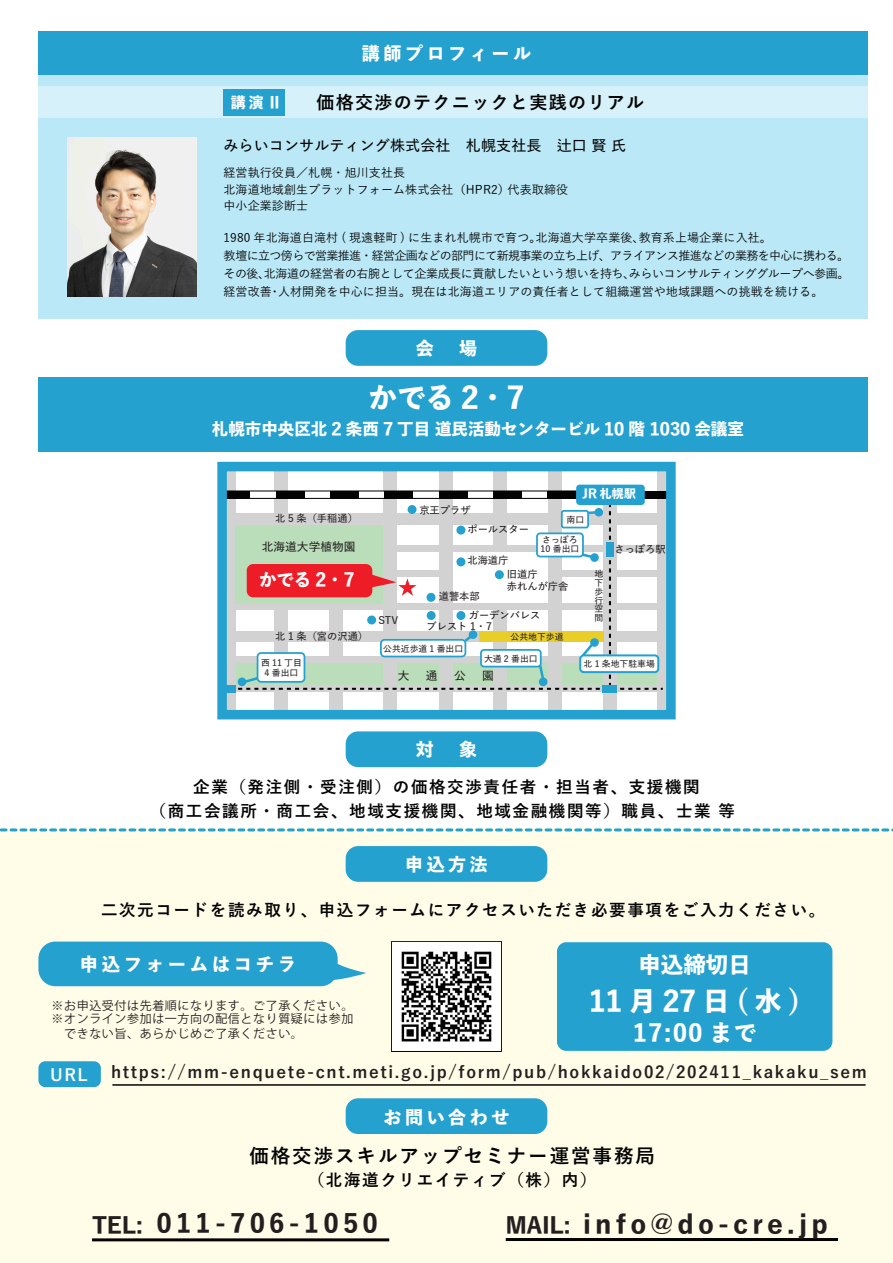
<style>
.page{position:relative;width:893px;height:1263px;background:#fff}
.page>*{position:absolute;margin:0;border:0;box-sizing:border-box;transform-origin:0 0}
.t1{font:800 28.5px "Yu Go Std N";color:#fff}
.t2{font:800 27px "Yu Go Std N";letter-spacing:.25em;color:#fff}
.t3{font:800 24px "Yu Go Std N";letter-spacing:.2em;color:#231f20}
.t4{font:800 22.5px "Yu Go Std N";color:#fff}
.t5{font:700 19.5px "Yu Go Pr 6 N";letter-spacing:.1em;color:#030303}
.t6{font:800 18.3px "Yu Go Std N";letter-spacing:.2em;color:#fff}
.t7{font:800 18px "Yu Go Std N";letter-spacing:.2em;color:#fff}
.t8{font:700 18px "Yu Go Pr 6 N";letter-spacing:.075em;color:#030303}
.t9{font:800 17.4px "Yu Go Std N";color:#fff}
.t10{font:700 16.5px/24px "Yu Go Pr 6 N";letter-spacing:.1em;color:#030303;text-align:center}
.t11{font:700 16.5px "Yu Go Pr 6 N";letter-spacing:.1em;color:#231f20}
.t12{font:800 16.5px "Yu Go Std N";color:#fff}
.t13{font:700 16.5px "Yu Go Pr 6 N";color:#fff}
.t14{font:600 15px "Yu Go Pr 6 N";letter-spacing:.01em;color:#030303}
.t15{font:800 15px "Yu Go Std N";color:#fff}
.t16{font:500 12px/18px "Yu Go Pr 6 N";letter-spacing:-.035em;color:#030303}
.t17{font:12px/15px "Koz Go Pr 6 N";letter-spacing:.05em;color:#231f20}
.t18{font:500 12px/16.5px "Yu Go Pr 6 N";letter-spacing:.01em;color:#030303}
.t19{font:800 12px "Yu Go Std N";color:#fff}
.t20{font:600 11.7px "Yu Go Pr 6 N";color:#231f20}
.t21{font:600 10.2px/13.5px "Yu Go Pr 6 N";color:#231f20}
.t22{font:600 8.85px/8.9px "Yu Go Pr 6 N";color:#231f20;text-align:center}
.s1{font-size:21px}
</style>
<div class="page">
<div style="left:38px;top:377px;width:830px;height:74px;background:#24a1cf"></div>
<div style="left:0;top:829px;width:893px;height:434px;background:#fffde8"></div>
<div style="left:346px;top:846px;width:201px;height:36px;background:#24a1cf;border-radius:12px"></div>
<div style="left:346px;top:731px;width:201px;height:36px;background:#24a1cf;border-radius:12px"></div>
<div style="left:346px;top:330px;width:201px;height:36px;background:#24a1cf;border-radius:12px"></div>
<div style="left:346px;top:1098px;width:201px;height:36px;background:#24a1cf;border-radius:12px"></div>
<svg style="left:0;top:828px;width:893px;height:3px"></svg>
<hr style="left:92px;top:1238px;width:297px;height:3px;background:#030303">
<hr style="left:506px;top:1238px;width:332px;height:3px;background:#030303">
<hr style="left:112px;top:1084px;width:754px;height:2px;background:#030303">
<div style="left:391px;top:941px;width:111px;height:111px;border:2px solid #030303"></div>
<svg style="left:334px;top:964px;width:32px;height:16px"></svg>
<div style="left:38px;top:941px;width:300px;height:45px;background:#24a1cf;border-radius:17px"></div>
<div style="left:383px;top:472px;width:13px;height:239px;background:#d2d2d3"></div>
<div style="left:275px;top:689px;width:13px;height:22px;background:#d2d2d3"></div>
<div style="left:275px;top:472px;width:13px;height:208px;background:#d2d2d3"></div>
<div style="left:222px;top:472px;width:13px;height:239px;background:#d2d2d3"></div>
<div style="left:329px;top:689px;width:13px;height:22px;background:#d2d2d3"></div>
<div style="left:439px;top:472px;width:14px;height:239px;background:#d2d2d3"></div>
<div style="left:493px;top:472px;width:14px;height:73px;background:#d2d2d3"></div>
<div style="left:493px;top:604px;width:14px;height:107px;background:#d2d2d3"></div>
<div style="left:548px;top:472px;width:14px;height:239px;background:#d2d2d3"></div>
<div style="left:603px;top:505px;width:14px;height:206px;background:#d2d2d3"></div>
<div style="left:657px;top:472px;width:13px;height:239px;background:#d2d2d3"></div>
<div style="left:222px;top:685px;width:436px;height:7px;background:#d2d2d3"></div>
<svg style="left:228px;top:490px;width:348px;height:9px"></svg>
<div style="left:222px;top:491px;width:28px;height:7px;background:#030303"></div>
<div style="left:330px;top:491px;width:29px;height:7px;background:#030303"></div>
<div style="left:384px;top:491px;width:29px;height:7px;background:#030303"></div>
<div style="left:439px;top:491px;width:28px;height:7px;background:#030303"></div>
<div style="left:493px;top:491px;width:29px;height:7px;background:#030303"></div>
<div style="left:547px;top:491px;width:29px;height:7px;background:#030303"></div>
<div style="left:642px;top:491px;width:28px;height:7px;background:#030303"></div>
<div style="left:276px;top:491px;width:28px;height:7px;background:#030303"></div>
<div style="left:602px;top:685px;width:15px;height:8px;background:#24a1cf"></div>
<div style="left:222px;top:685px;width:14px;height:8px;background:#24a1cf"></div>
<div style="left:576px;top:485px;width:69px;height:20px;background:#24a1cf;border-radius:3px"></div>
<svg style="left:235px;top:505px;width:428px;height:185px"></svg>
<div style="left:606px;top:542px;width:8px;height:15px;background:#24a1cf"></div>
<div style="left:580px;top:655px;width:78px;height:17px;background:#fff;border-radius:4px"></div>
<div style="left:579px;top:654px;width:80px;height:19px;border:2px solid #24a1cf;border-radius:4px"></div>
<div style="left:217px;top:462px;width:459px;height:257px;border:10px solid #24a1cf"></div>
<div style="left:38px;top:74px;width:830px;height:245px;background:#bae8f6"></div>
<div style="left:38px;top:32px;width:830px;height:43px;background:#24a1cf"></div>
<img style="left:67px;top:137px;width:129px;height:159px">
<div style="left:38px;top:86px;width:830px;height:32px;background:#d6f1f9"></div>
<div style="left:223px;top:89px;width:62px;height:27px;background:#24a1cf"></div>
<div style="left:557px;top:942px;width:275px;height:109px;background:#24a1cf;border-radius:9px"></div>
<img style="left:392px;top:942px;width:109px;height:109px">
<div style="left:38px;top:1061px;width:63px;height:26px;background:#24a1cf;border-radius:7px"></div>
<h3 class="t7" style="left:362px;top:39px;width:171px">講師プロフィール</h3>
<p class="t15" style="left:231px;top:90px;width:52px">講演Ⅱ</p>
<h3 class="t8" style="left:316px;top:92px;width:329px">価格交渉のテクニックと実践のリアル</h3>
<p class="t14" style="left:223px;top:131px;width:404px">みらいコンサルティング株式会社　札幌支社長　辻口 賢 氏</p>
<p class="t18" style="left:223px;top:163px;width:346px">経営執行役員／札幌・旭川支社長<br>北海道地域創生プラットフォーム株式会社（HPR2）代表取締役中小企業診断士</p>
<p class="t16" style="left:223px;top:227px;width:627px">1980 年北海道白滝村 ( 現遠軽町 ) に生まれ札幌市で育つ｡北海道大学卒業後､教育系上場企業に入社。<br>教壇に立つ傍らで営業推進・経営企画などの部門にて新規事業の立ち上げ、アライアンス推進などの業務を中心に携わる｡その後､北海道の経営者の右腕として企業成長に貢献したいという想いを持ち､みらいコンサルティンググループへ参画。経営改善･人材開発を中心に担当。現在は北海道エリアの責任者として組織運営や地域課題への挑戦を続ける。</p>
<h3 class="t7" style="left:416px;top:334px;width:63px">会　場</h3>
<h1 class="t1" style="left:369px;top:374px;width:157px">かでる 2・7</h1>
<h3 class="t12" style="left:212px;top:416px;width:533px">札幌市中央区北 2 条西 7 丁目 道民活動センタービル 10 階 1030 会議室</h3>
<p class="t19" style="left:582px;top:484px;width:55px">JR 札幌駅</p>
<p class="t21" style="left:275px;top:510px;width:84px">北 5 条（手稲通）</p>
<p class="t20" style="left:262px;top:536px;width:95px">北海道大学植物園</p>
<h3 class="t9" style="left:259px;top:566px;width:97px">かでる 2・7</h3>
<p class="t21" style="left:275px;top:628px;width:94px">北 1 条（宮の沢通）</p>
<p class="t21" style="left:378px;top:612px;width:21px">STV</p>
<p class="t21" style="left:419px;top:502px;width:53px">京王プラザ</p>
<p class="t22" style="left:567px;top:514px;width:19px">南口</p>
<p class="t22" style="left:541px;top:535px;width:40px;text-align:left">さっぽろ<br>10 番出口</p>
<p class="t21" style="left:467px;top:521px;width:63px">ポールスター</p>
<p class="t21" style="left:507px;top:553px;width:32px;text-indent:-39px">北海道庁<br>旧道庁</p>
<p class="t21" style="left:507px;top:578px;width:63px">赤れんが庁舎</p>
<p class="t21" style="left:469px;top:586px;width:73px;line-height:18.3px;text-indent:-30px">道警本部<br>ガーデンバレス</p>
<p class="t21" style="left:427px;top:618px;width:67px">ブレスト 1・7</p>
<p class="t22" style="left:510px;top:631px;width:55px">公共地下歩道</p>
<p class="t22" style="left:594px;top:568px;width:10px;text-align:justify">地下歩行空間</p>
<p class="t21" style="left:614px;top:541px;width:53px">さっぽろ駅</p>
<p class="t22" style="left:261px;top:656px;width:42px;line-height:10.6px">西 11 丁目<br>4 番出口</p>
<p class="t22" style="left:383px;top:643px;width:82px">公共近歩道 1 番出口</p>
<p class="t22" style="left:484px;top:653px;width:55px">大通 2 番出口</p>
<p class="t20" style="left:398px;top:665px;width:97px">大　通　公　園</p>
<p class="t22" style="left:584px;top:658px;width:73px">北 1 条地下駐車場</p>
<h3 class="t7" style="left:416px;top:735px;width:63px">対　象</h3>
<h3 class="t10" style="left:150px;top:775px;width:587px">企業（発注側・受注側）の価格交渉責任者・担当者、支援機関<br>（商工会議所・商工会、地域支援機関、地域金融機関等）職員、士業 等</h3>
<h3 class="t7" style="left:405px;top:850px;width:84px">申込方法</h3>
<h3 class="t10" style="left:101px;top:899px;width:726px">二次元コードを読み取り、申込フォームにアクセスいただき必要事項をご入力ください。</h3>
<h3 class="t6" style="left:80px;top:950px;width:218px">申込フォームはコチラ</h3>
<h3 class="t4" style="left:638px;top:947px;width:114px">申込締切日</h3>
<h2 class="t2" style="left:589px;top:979px;width:213px">11月27日(水)</h2>
<p class="t17" style="left:52px;top:998px;width:303px">※お申込受付は先着順になります。ご了承ください。</p>
<p class="t17" style="left:52px;top:1012px;width:303px">※オンライン参加は一方向の配信となり質疑には参加　できない旨、あらかじめご了承ください。</p>
<h3 class="t4" style="left:633px;top:1014px;width:125px">17:00 まで</h3>
<h3 class="t13" style="left:50px;top:1066px;width:39px">URL</h3>
<h3 class="t11" style="left:111px;top:1063px;width:757px">https://mm-enquete-cnt.meti.go.jp/form/pub/hokkaido02/202411_kakaku_sem</h3>
<h3 class="t7" style="left:383px;top:1102px;width:127px">お問い合わせ</h3>
<h3 class="t5" style="left:249px;top:1145px;width:407px">価格交渉スキルアップセミナー運営事務局</h3>
<h3 class="t10" style="left:308px;top:1168px;width:290px">（北海道クリエイティブ（株）内）</h3>
<h3 class="t3" style="left:92px;top:1204px;width:287px"><span class="s1">TEL:</span> 011-706-1050</h3>
<h3 class="t3" style="left:506px;top:1204px;width:323px"><span class="s1">MAIL:</span> info@do-cre.jp</h3>
</div>
